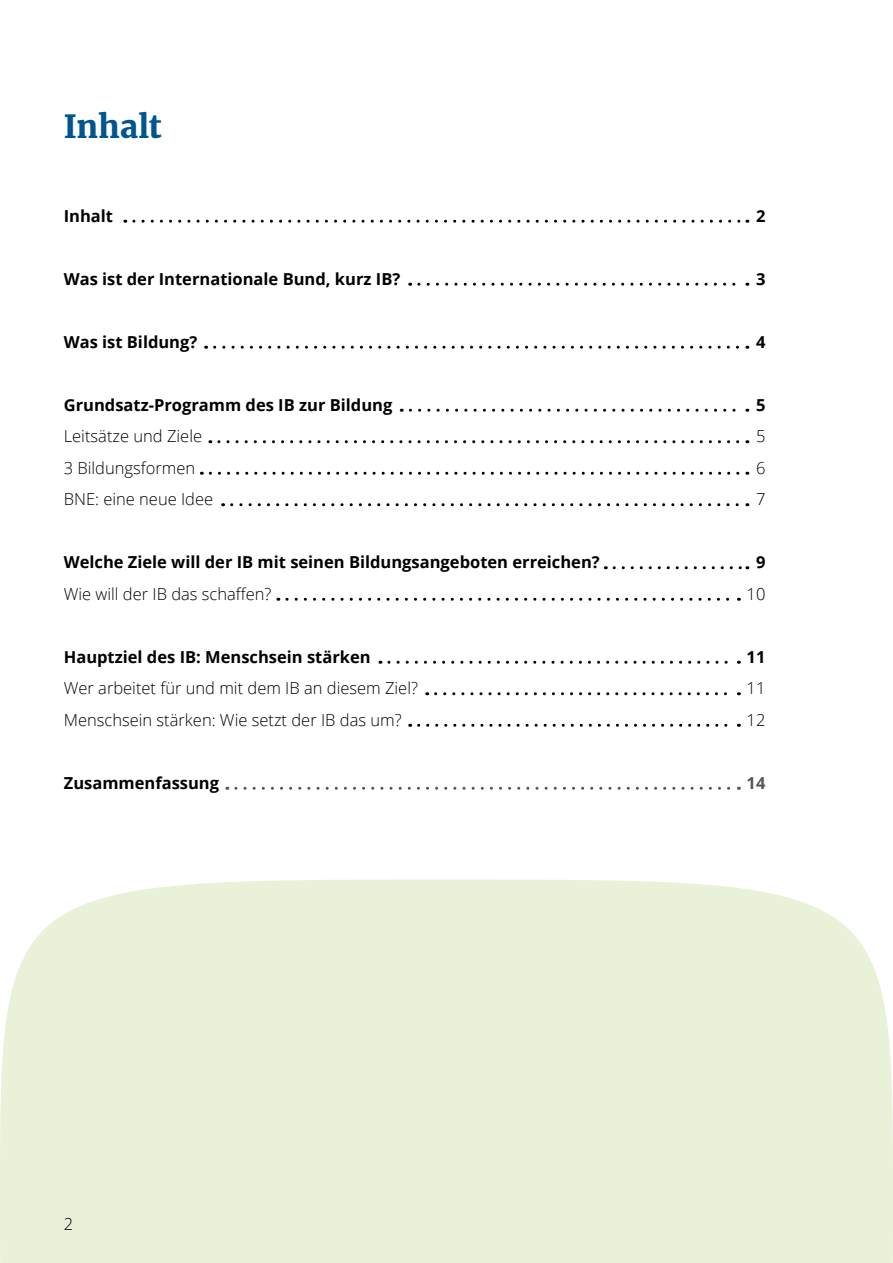
<style>
.page{position:relative;width:893px;height:1263px;background:#fff}
.page>*{position:absolute;margin:0;border:0;box-sizing:border-box;transform-origin:0 0}
.t1{font:900 31.5px "Merriweather";letter-spacing:.005em;color:#005590}
.t2{font:700 16.5px "Open Sans";color:#000}
.t3{font:300 16.5px "Open Sans";color:#000}
.t4{font:700 16.5px "Open Sans";color:#565655}
</style>
<div class="page">
<div style="left:0;top:879px;width:893px;height:384px;background:#eaf1d9"></div>
<svg style="left:134px;top:220px;width:614px;height:3px"></svg>
<svg style="left:419px;top:283px;width:329px;height:3px"></svg>
<svg style="left:215px;top:346px;width:533px;height:3px"></svg>
<svg style="left:410px;top:409px;width:338px;height:3px"></svg>
<svg style="left:219px;top:440px;width:529px;height:3px"></svg>
<svg style="left:210px;top:472px;width:538px;height:3px"></svg>
<svg style="left:232px;top:503px;width:516px;height:3px"></svg>
<svg style="left:614px;top:566px;width:134px;height:3px"></svg>
<svg style="left:287px;top:598px;width:452px;height:3px"></svg>
<svg style="left:389px;top:661px;width:350px;height:3px"></svg>
<svg style="left:436px;top:692px;width:303px;height:3px"></svg>
<svg style="left:419px;top:724px;width:320px;height:3px"></svg>
<svg style="left:236px;top:787px;width:503px;height:3px"></svg>
<h1 class="t1" style="left:64px;top:104px;width:99px">Inhalt</h1>
<p class="t2" style="left:64px;top:204px;width:51px">Inhalt</p>
<p class="t2" style="left:756px;top:204px;width:11px">2</p>
<p class="t2" style="left:64px;top:267px;width:338px">Was ist der Internationale Bund, kurz IB?</p>
<p class="t2" style="left:756px;top:267px;width:11px">3</p>
<p class="t2" style="left:64px;top:330px;width:135px">Was ist Bildung?</p>
<p class="t2" style="left:756px;top:330px;width:11px">4</p>
<p class="t2" style="left:64px;top:393px;width:330px">Grundsatz-Programm des IB zur Bildung</p>
<p class="t2" style="left:756px;top:393px;width:11px">5</p>
<p class="t3" style="left:64px;top:425px;width:140px">Leitsätze und Ziele</p>
<p class="t3" style="left:756px;top:425px;width:11px">5</p>
<p class="t3" style="left:64px;top:456px;width:133px">3 Bildungsformen</p>
<p class="t3" style="left:756px;top:456px;width:11px">6</p>
<p class="t3" style="left:64px;top:488px;width:151px">BNE: eine neue Idee</p>
<p class="t3" style="left:756px;top:488px;width:11px">7</p>
<p class="t2" style="left:64px;top:551px;width:537px">Welche Ziele will der IB mit seinen Bildungsangeboten erreichen?</p>
<p class="t2" style="left:756px;top:551px;width:11px">9</p>
<p class="t3" style="left:64px;top:582px;width:209px">Wie will der IB das schaffen?</p>
<p class="t3" style="left:747px;top:582px;width:20px">10</p>
<p class="t2" style="left:64px;top:645px;width:308px">Hauptziel des IB: Menschsein stärken</p>
<p class="t2" style="left:747px;top:645px;width:20px">11</p>
<p class="t3" style="left:64px;top:677px;width:356px">Wer arbeitet für und mit dem IB an diesem Ziel?</p>
<p class="t3" style="left:747px;top:677px;width:20px">11</p>
<p class="t3" style="left:64px;top:708px;width:339px">Menschsein stärken: Wie setzt der IB das um?</p>
<p class="t3" style="left:747px;top:708px;width:20px">12</p>
<p class="t2" style="left:64px;top:771px;width:157px">Zusammenfassung</p>
<p class="t4" style="left:747px;top:771px;width:20px">14</p>
<p class="t3" style="left:64px;top:1213px;width:11px">2</p>
</div>
